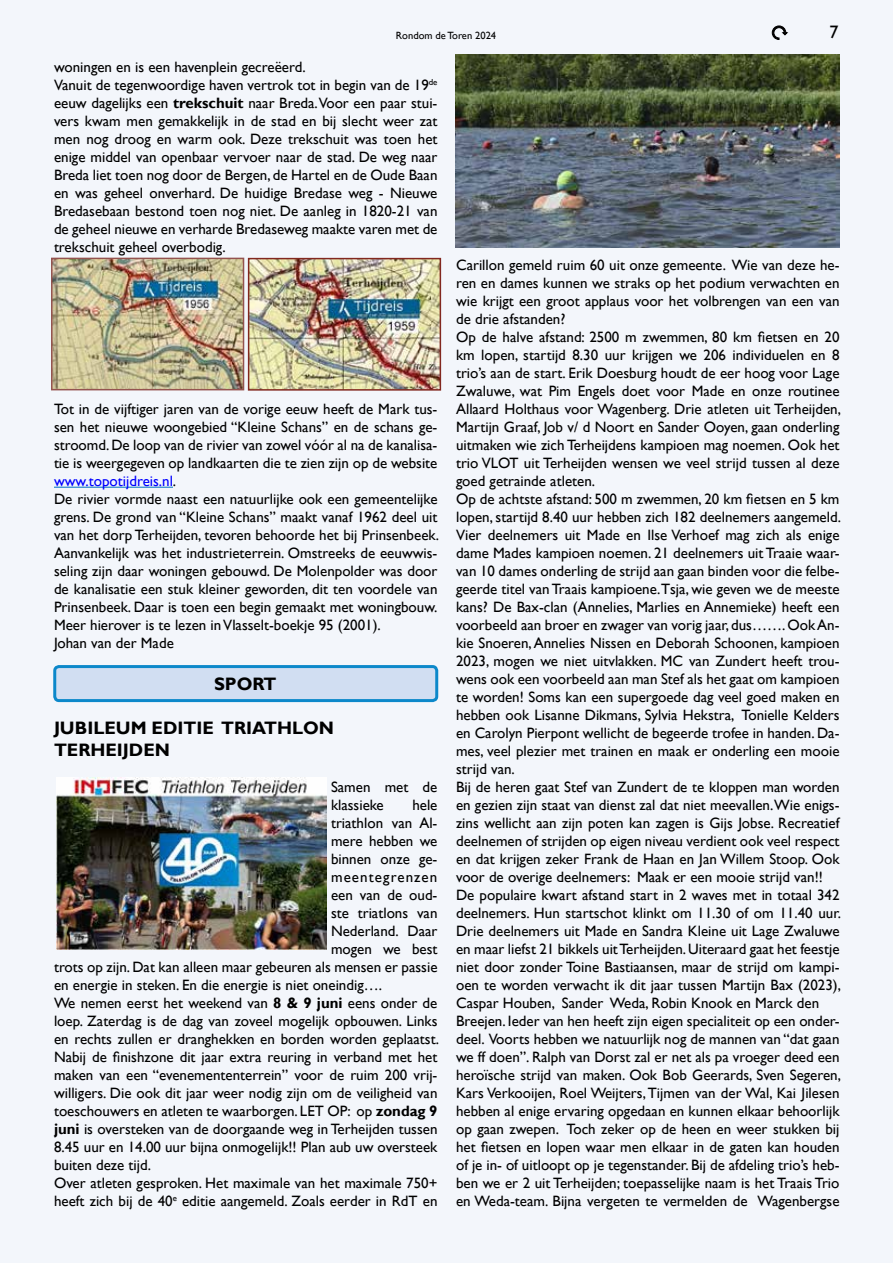
<style>
.page{position:relative;width:893px;height:1263px;background:#f1f4fb}
.page>*{position:absolute;margin:0;border:0;box-sizing:border-box;transform-origin:0 0}
.t1{font:700 18px/21.6px "Gill Sans";color:#000}
.t2{font:18px "Gill Sans";color:#000}
.t3{font:15px/18px "Gill Sans";color:#000}
.t4{font:15px "Gill Sans";letter-spacing:.075em;color:#000}
.t5{font:10.5px "Gill Sans";color:#000}
.s1{font-weight:700}
.s2{color:#00f}
</style>
<div class="page">
<svg style="left:772px;top:26px;width:15px;height:14px"></svg>
<hr style="left:54px;top:487px;width:119px;height:1px;background:#0070c0">
<div style="left:55px;top:666px;width:382px;height:35px;background:#d1def2;border-radius:4px"></div>
<div style="left:53px;top:665px;width:385px;height:37px;border:3px solid #0c88ca;border-radius:4px"></div>
<img style="left:54px;top:261px;width:187px;height:126px">
<div style="left:51px;top:258px;width:193px;height:132px;border:2px solid #94534f"></div>
<img style="left:251px;top:261px;width:187px;height:127px">
<div style="left:248px;top:258px;width:193px;height:133px;border:2px solid #82281f"></div>
<img style="left:56px;top:778px;width:271px;height:172px">
<img style="left:455px;top:54px;width:384px;height:194px">
<p class="t5" style="left:396px;top:29px;width:102px">Rondom de Toren 2024</p>
<p class="t2" style="left:829px;top:22px;width:10px">7</p>
<p class="t3" style="left:54px;top:58px;width:385px">woningen en is een havenplein gecreëerd.<br>Vanuit de tegenwoordige haven vertrok tot in begin van de 19<sup>de </sup>eeuw dagelijks een <span class="s1">trekschuit</span> naar Breda. Voor een paar stui&shy;vers kwam men gemakkelijk in de stad en bij slecht weer zat men nog droog en warm ook. Deze trekschuit was toen het enige middel van openbaar vervoer naar de stad. De weg naar Breda liet toen nog door de Bergen, de Hartel en de Oude Baan en was geheel onverhard. De huidige Bredase weg - Nieuwe Bredasebaan bestond toen nog niet. De aanleg in 1820-21 van de geheel nieuwe en verharde Bredaseweg maakte varen met de trekschuit geheel overbodig.</p>
<p class="t3" style="left:54px;top:400px;width:386px">Tot in de vijftiger jaren van de vorige eeuw heeft de Mark tus&shy;sen het nieuwe woongebied “Kleine Schans” en de schans ge&shy;stroomd. De loop van de rivier van zowel vóór al na de kanalisa&shy;tie is weergegeven op landkaarten die te zien zijn op de website <span class="s2">www.topotijdreis.nl</span>.<br>De rivier vormde naast een natuurlijke ook een gemeentelijke grens. De grond van “Kleine Schans” maakt vanaf 1962 deel uit van het dorp Terheijden, tevoren behoorde het bij Prinsenbeek.<br>Aanvankelijk was het industrieterrein. Omstreeks de eeuwwis&shy;seling zijn daar woningen gebouwd. De Molenpolder was door de kanalisatie een stuk kleiner geworden, dit ten voordele van Prinsenbeek. Daar is toen een begin gemaakt met woningbouw.<br>Meer hierover is te lezen in Vlasselt-boekje 95 (2001).<br>Johan van der Made</p>
<p class="t1" style="left:214px;top:673px;width:64px">SPORT</p>
<p class="t1" style="left:54px;top:718px;width:282px">JUBILEUM EDITIE TRIATHLON<br>TERHEIJDEN</p>
<p class="t3" style="left:331px;top:778px;width:108px">Samen met de klassieke</p>
<p class="t3" style="left:412px;top:796px;width:27px">hele</p>
<p class="t3" style="left:331px;top:814px;width:108px">triathlon van Al-</p>
<p class="t3" style="left:331px;top:832px;width:108px">mere hebben we</p>
<p class="t3" style="left:331px;top:850px;width:108px">binnen onze ge-</p>
<p class="t4" style="left:331px;top:868px;width:108px">meentegrenzen</p>
<p class="t3" style="left:331px;top:886px;width:108px">een van de oud-</p>
<p class="t3" style="left:331px;top:904px;width:108px">ste triatlons van</p>
<p class="t3" style="left:331px;top:922px;width:108px">Nederland. Daar</p>
<p class="t3" style="left:331px;top:940px;width:108px">mogen we best</p>
<p class="t3" style="left:54px;top:958px;width:385px">trots op zijn. Dat kan alleen maar gebeuren als mensen er passie</p>
<p class="t3" style="left:54px;top:976px;width:330px">en energie in steken. En die energie is niet oneindig….</p>
<p class="t3" style="left:54px;top:994px;width:385px">We nemen eerst het weekend van <span class="s1">8 &amp; 9 juni</span> eens onder de</p>
<p class="t3" style="left:54px;top:1012px;width:385px">loep. Zaterdag is de dag van zoveel mogelijk opbouwen. Links</p>
<p class="t3" style="left:54px;top:1030px;width:386px">en rechts zullen er dranghekken en borden worden geplaatst.</p>
<p class="t3" style="left:54px;top:1048px;width:385px">Nabij de finishzone dit jaar extra reuring in verband met het</p>
<p class="t3" style="left:54px;top:1066px;width:385px">maken van een “evenemententerrein” voor de ruim 200 vrij-</p>
<p class="t3" style="left:54px;top:1084px;width:385px">willigers. Die ook dit jaar weer nodig zijn om de veiligheid van</p>
<p class="t3" style="left:54px;top:1102px;width:385px">toeschouwers en atleten te waarborgen. LET OP: op <span class="s1">zondag 9</span></p>
<p class="t3" style="left:54px;top:1120px;width:385px"><span class="s1">juni</span> is oversteken van de doorgaande weg in Terheijden tussen</p>
<p class="t3" style="left:54px;top:1138px;width:385px">8.45 uur en 14.00 uur bijna onmogelijk!! Plan aub uw oversteek</p>
<p class="t3" style="left:54px;top:1156px;width:99px">buiten deze tijd.</p>
<p class="t3" style="left:54px;top:1174px;width:385px">Over atleten gesproken. Het maximale van het maximale 750+</p>
<p class="t3" style="left:54px;top:1192px;width:385px">heeft zich bij de 40<sup>e</sup> editie aangemeld. Zoals eerder in RdT en</p>
<p class="t3" style="left:456px;top:256px;width:386px">Carillon gemeld ruim 60 uit onze gemeente. Wie van deze he&shy;ren en dames kunnen we straks op het podium verwachten en wie krijgt een groot applaus voor het volbrengen van een van de drie afstanden?<br>Op de halve afstand: 2500 m zwemmen, 80 km fietsen en 20 km lopen, startijd 8.30 uur krijgen we 206 individuelen en 8 trio’s aan de start. Erik Doesburg houdt de eer hoog voor Lage Zwaluwe, wat Pim Engels doet voor Made en onze routinee Allaard Holthaus voor Wagenberg. Drie atleten uit Terheijden, Martijn Graaf, Job v/ d Noort en Sander Ooyen, gaan onderling uitmaken wie zich Terheijdens kampioen mag noemen. Ook het trio VLOT uit Terheijden wensen we veel strijd tussen al deze goed getrainde atleten.<br>Op de achtste afstand: 500 m zwemmen, 20 km fietsen en 5 km lopen, startijd 8.40 uur hebben zich 182 deelnemers aangemeld.<br>Vier deelnemers uit Made en Ilse Verhoef mag zich als enige dame Mades kampioen noemen. 21 deelnemers uit Traaie waar&shy;van 10 dames onderling de strijd aan gaan binden voor die felbe&shy;geerde titel van Traais kampioene.Tsja, wie geven we de meeste kans? De Bax-clan (Annelies, Marlies en Annemieke) heeft een voorbeeld aan broer en zwager van vorig jaar, dus……. Ook An&shy;kie Snoeren, Annelies Nissen en Deborah Schoonen, kampioen 2023, mogen we niet uitvlakken. MC van Zundert heeft trou&shy;wens ook een voorbeeld aan man Stef als het gaat om kampioen te worden! Soms kan een supergoede dag veel goed maken en hebben ook Lisanne Dikmans, Sylvia Hekstra, Tonielle Kelders en Carolyn Pierpont wellicht de begeerde trofee in handen. Da&shy;mes, veel plezier met trainen en maak er onderling een mooie strijd van.<br>Bij de heren gaat Stef van Zundert de te kloppen man worden en gezien zijn staat van dienst zal dat niet meevallen.Wie enigs&shy;zins wellicht aan zijn poten kan zagen is Gijs Jobse. Recreatief deelnemen of strijden op eigen niveau verdient ook veel respect en dat krijgen zeker Frank de Haan en Jan Willem Stoop. Ook voor de overige deelnemers: Maak er een mooie strijd van!!<br>De populaire kwart afstand start in 2 waves met in totaal 342 deelnemers. Hun startschot klinkt om 11.30 of om 11.40 uur.<br>Drie deelnemers uit Made en Sandra Kleine uit Lage Zwaluwe en maar liefst 21 bikkels uit Terheijden. Uiteraard gaat het feestje niet door zonder Toine Bastiaansen, maar de strijd om kampi&shy;oen te worden verwacht ik dit jaar tussen Martijn Bax (2023), Caspar Houben, Sander Weda, Robin Knook en Marck den Breejen. Ieder van hen heeft zijn eigen specialiteit op een onder&shy;deel. Voorts hebben we natuurlijk nog de mannen van “dat gaan we ff doen”. Ralph van Dorst zal er net als pa vroeger deed een heroïsche strijd van maken. Ook Bob Geerards, Sven Segeren, Kars Verkooijen, Roel Weijters, Tijmen van der Wal, Kai Jilesen hebben al enige ervaring opgedaan en kunnen elkaar behoorlijk op gaan zwepen. Toch zeker op de heen en weer stukken bij het fietsen en lopen waar men elkaar in de gaten kan houden of je in- of uitloopt op je tegenstander. Bij de afdeling trio’s heb&shy;ben we er 2 uit Terheijden; toepasselijke naam is het Traais Trio en Weda-team. Bijna vergeten te vermelden de Wagenbergse</p>
</div>
